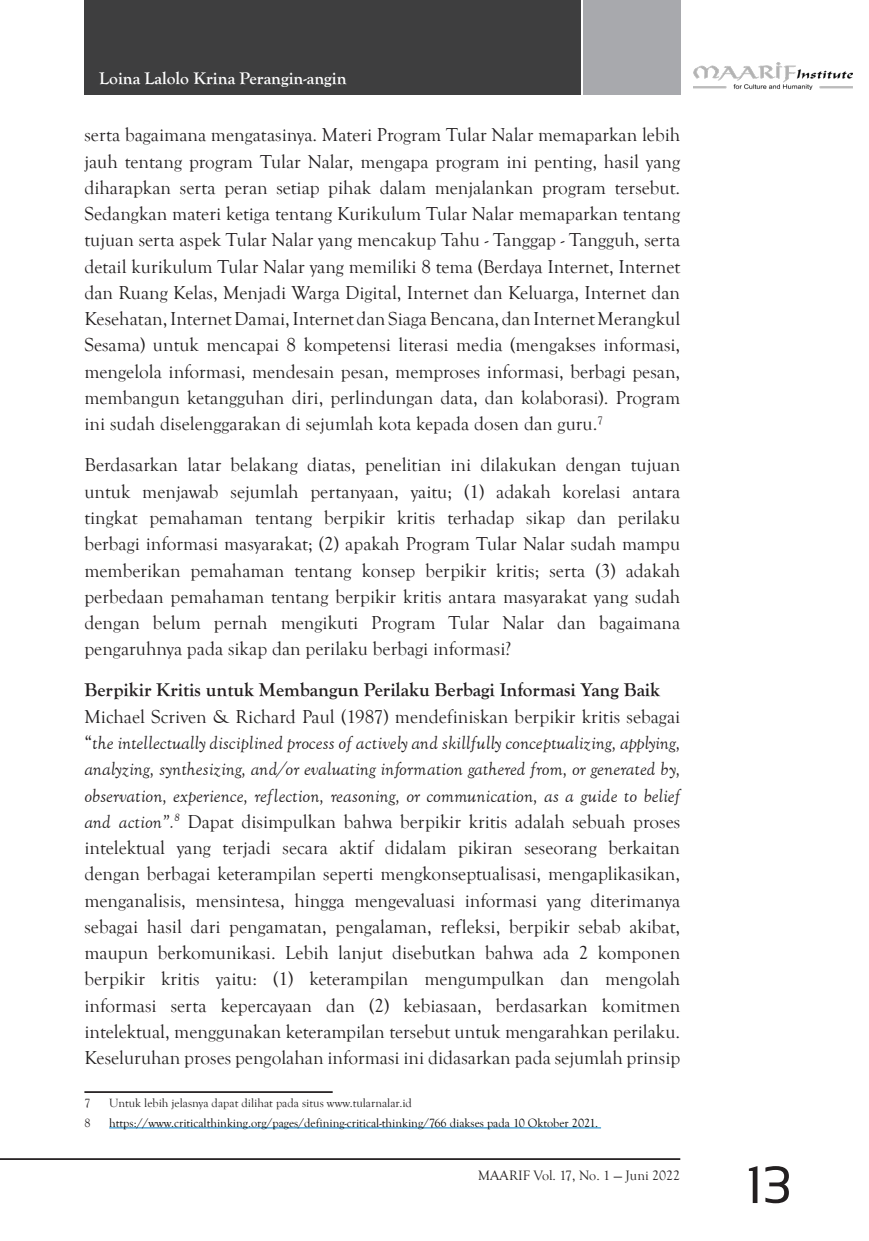
<style>
.page{position:relative;width:869px;height:1241px;background:#fff}
.page>*{position:absolute;margin:0;border:0;box-sizing:border-box;transform-origin:0 0}
.t1{font:52.5px "Sansation";color:#231f20}
.Text{font:19.25px/26.2px "Goudy Old Style T";color:#231f20;text-align:justify}
.Text-2{font:700 19.25px "Goudy Old Style T";color:#231f20}
.t2{font:700 17.5px "Goudy Old Style T";color:#fff}
.t3{font:14px "Goudy Old Style T";color:#231f20}
.Footnote_Text{font:12.25px "Goudy Old Style T";color:#000}
.Footnote_Text-2{font:12.25px "Goudy Old Style T";color:#231f20}
.s1{font-family:"Goudy Old Style ITALIC"}
</style>
<div class="page">
<div style="left:582px;top:0;width:98px;height:94px;background:#a8a9ad"></div>
<hr style="left:0;top:1157px;width:680px;height:2px;background:#231f20">
<div style="left:84px;top:0;width:496px;height:94px;background:#3e3e3f"></div>
<img style="left:693px;top:63px;width:159px;height:26px">
<hr style="left:84px;top:1090px;width:248px;height:2px;background:#231f20">
<hr style="left:109px;top:1127px;width:491px;height:1px;background:#007ec5">
<p class="t2" style="left:99px;top:69px;width:249px">Loina Lalolo Krina Perangin-angin</p>
<p class="Text" style="left:84px;top:122px;width:597px">serta bagaimana mengatasinya. Materi Program Tular Nalar memaparkan lebih jauh tentang program Tular Nalar, mengapa program ini penting, hasil yang diharapkan serta peran setiap pihak dalam menjalankan program tersebut.<br>Sedangkan materi ketiga tentang Kurikulum Tular Nalar memaparkan tentang tujuan serta aspek Tular Nalar yang mencakup Tahu - Tanggap - Tangguh, serta detail kurikulum Tular Nalar yang memiliki 8 tema (Berdaya Internet, Internet dan Ruang Kelas, Menjadi Warga Digital, Internet dan Keluarga, Internet dan Kesehatan, Internet Damai, Internet dan Siaga Bencana, dan Internet Merangkul Sesama) untuk mencapai 8 kompetensi literasi media (mengakses informasi, mengelola informasi, mendesain pesan, memproses informasi, berbagi pesan, membangun ketangguhan diri, perlindungan data, dan kolaborasi). Program ini sudah diselenggarakan di sejumlah kota kepada dosen dan guru.<sup>7</sup></p>
<p class="Text" style="left:84px;top:452px;width:597px">Berdasarkan latar belakang diatas, penelitian ini dilakukan dengan tujuan untuk menjawab sejumlah pertanyaan, yaitu; (1) adakah korelasi antara tingkat pemahaman tentang berpikir kritis terhadap sikap dan perilaku berbagi informasi masyarakat; (2) apakah Program Tular Nalar sudah mampu memberikan pemahaman tentang konsep berpikir kritis; serta (3) adakah perbedaan pemahaman tentang berpikir kritis antara masyarakat yang sudah dengan belum pernah mengikuti Program Tular Nalar dan bagaimana pengaruhnya pada sikap dan perilaku berbagi informasi?</p>
<p class="Text-2" style="left:84px;top:679px;width:577px">Berpikir Kritis untuk Membangun Perilaku Berbagi Informasi Yang Baik</p>
<p class="Text" style="left:84px;top:703px;width:597px">Michael Scriven &amp; Richard Paul (1987) mendefiniskan berpikir kritis sebagai “<span class="s1">the intellectually disciplined process of actively and skillfully conceptualizing, applying, analyzing, synthesizing, and/or evaluating information gathered from, or generated by, observation, experience, reflection, reasoning, or communication, as a guide to belief and action”.</span><sup>8</sup> Dapat disimpulkan bahwa berpikir kritis adalah sebuah proses intelektual yang terjadi secara aktif didalam pikiran seseorang berkaitan dengan berbagai keterampilan seperti mengkonseptualisasi, mengaplikasikan, menganalisis, mensintesa, hingga mengevaluasi informasi yang diterimanya sebagai hasil dari pengamatan, pengalaman, refleksi, berpikir sebab akibat, maupun berkomunikasi. Lebih lanjut disebutkan bahwa ada 2 komponen berpikir kritis yaitu: (1) keterampilan mengumpulkan dan mengolah informasi serta kepercayaan dan (2) kebiasaan, berdasarkan komitmen intelektual, menggunakan keterampilan tersebut untuk mengarahkan perilaku.<br>Keseluruhan proses pengolahan informasi ini didasarkan pada sejumlah prinsip</p>
<p class="Footnote_Text-2" style="left:84px;top:1096px;width:8px">7</p>
<p class="Footnote_Text-2" style="left:109px;top:1096px;width:304px">Untuk lebih jelasnya dapat dilihat pada situs www.tularnalar.id</p>
<p class="Footnote_Text-2" style="left:84px;top:1115px;width:8px">8</p>
<p class="Footnote_Text" style="left:109px;top:1115px;width:490px">https://www.criticalthinking.org/pages/defining-critical-thinking/766 diakses pada 10 Oktober 2021.</p>
<p class="t3" style="left:478px;top:1167px;width:203px">MAARIF Vol. 17, No. 1 — Juni 2022</p>
<h1 class="t1" style="left:746px;top:1155px;width:48px">13</h1>
</div>
